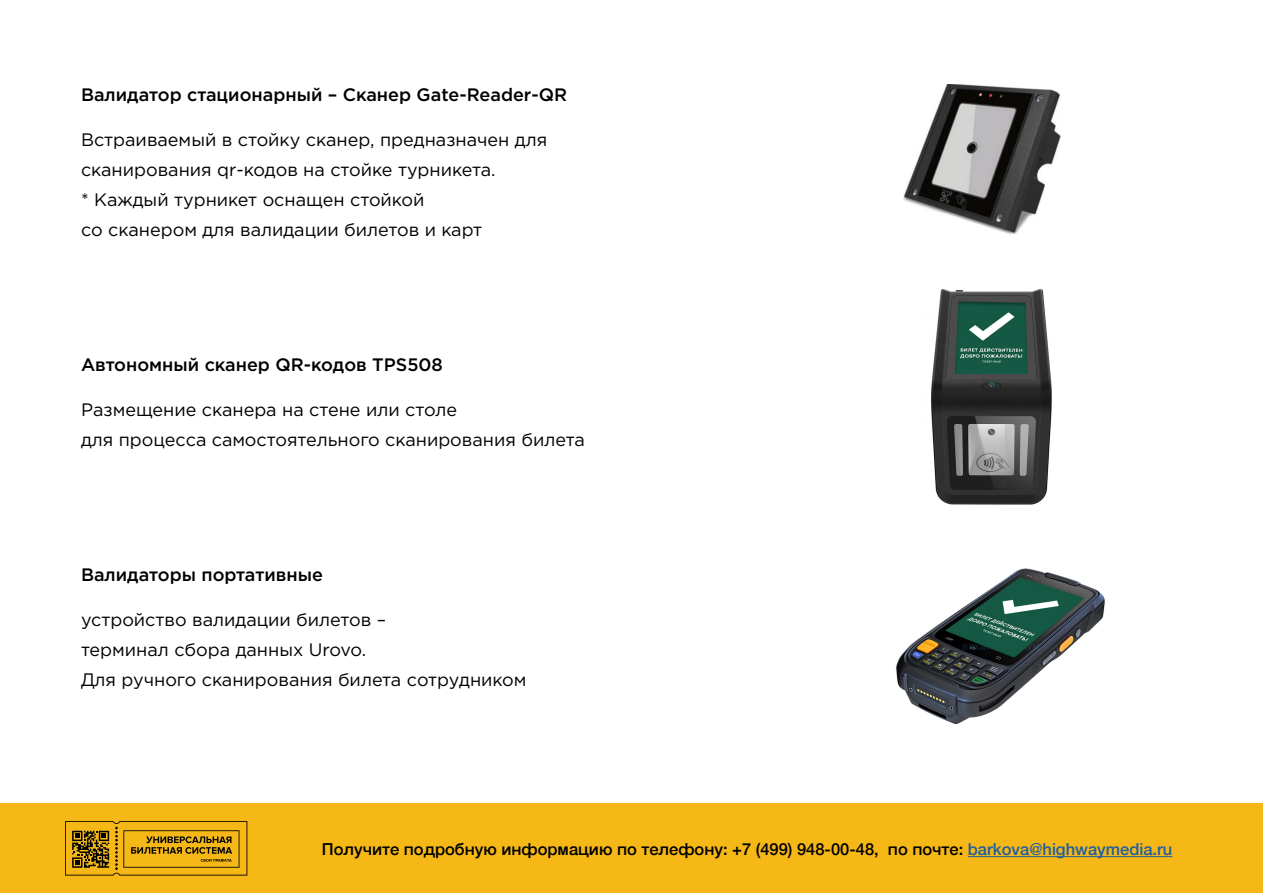
<style>
.page{position:relative;width:1263px;height:893px;background:#fff}
.page>*{position:absolute;margin:0;border:0;box-sizing:border-box;transform-origin:0 0}
.t1{font:18px/30px "Gotham Pro";color:#000}
.t2{font:500 18px "Gotham Pro";color:#000}
.t3{font:500 16.5px "Helvetica Neue";color:#000}
.s1{color:#215e9e}
</style>
<div class="page">
<div style="left:0;top:804px;width:1263px;height:89px;background:#f5b817"></div>
<hr style="left:968px;top:856px;width:204px;height:1px;background:#215e9e">
<svg style="left:65px;top:821px;width:182px;height:54px"></svg>
<img style="left:904px;top:84px;width:157px;height:150px">
<img style="left:896px;top:568px;width:209px;height:157px">
<img style="left:931px;top:289px;width:121px;height:216px">
<p class="t2" style="left:81px;top:84px;width:487px">Валидатор стационарный – Сканер Gate-Reader-QR</p>
<p class="t1" style="left:81px;top:124px;width:468px">Встраиваемый в стойку сканер, предназначен для сканирования qr-кодов на стойке турникета.<br>* Каждый турникет оснащен стойкой<br>со сканером для валидации билетов и карт</p>
<p class="t2" style="left:81px;top:354px;width:363px">Автономный сканер QR-кодов TPS508</p>
<p class="t1" style="left:81px;top:395px;width:505px">Размещение сканера на стене или столе<br>для процесса самостоятельного сканирования билета</p>
<p class="t2" style="left:81px;top:564px;width:244px">Валидаторы портативные</p>
<p class="t1" style="left:81px;top:605px;width:447px">устройство валидации билетов –<br>терминал сбора данных Urovo.<br>Для ручного сканирования билета сотрудником</p>
<p class="t3" style="left:322px;top:836px;width:852px">Получите подробную информацию по телефону: +7 (499) 948-00-48, по почте: <span class="s1">barkova@highwaymedia.ru</span></p>
</div>
